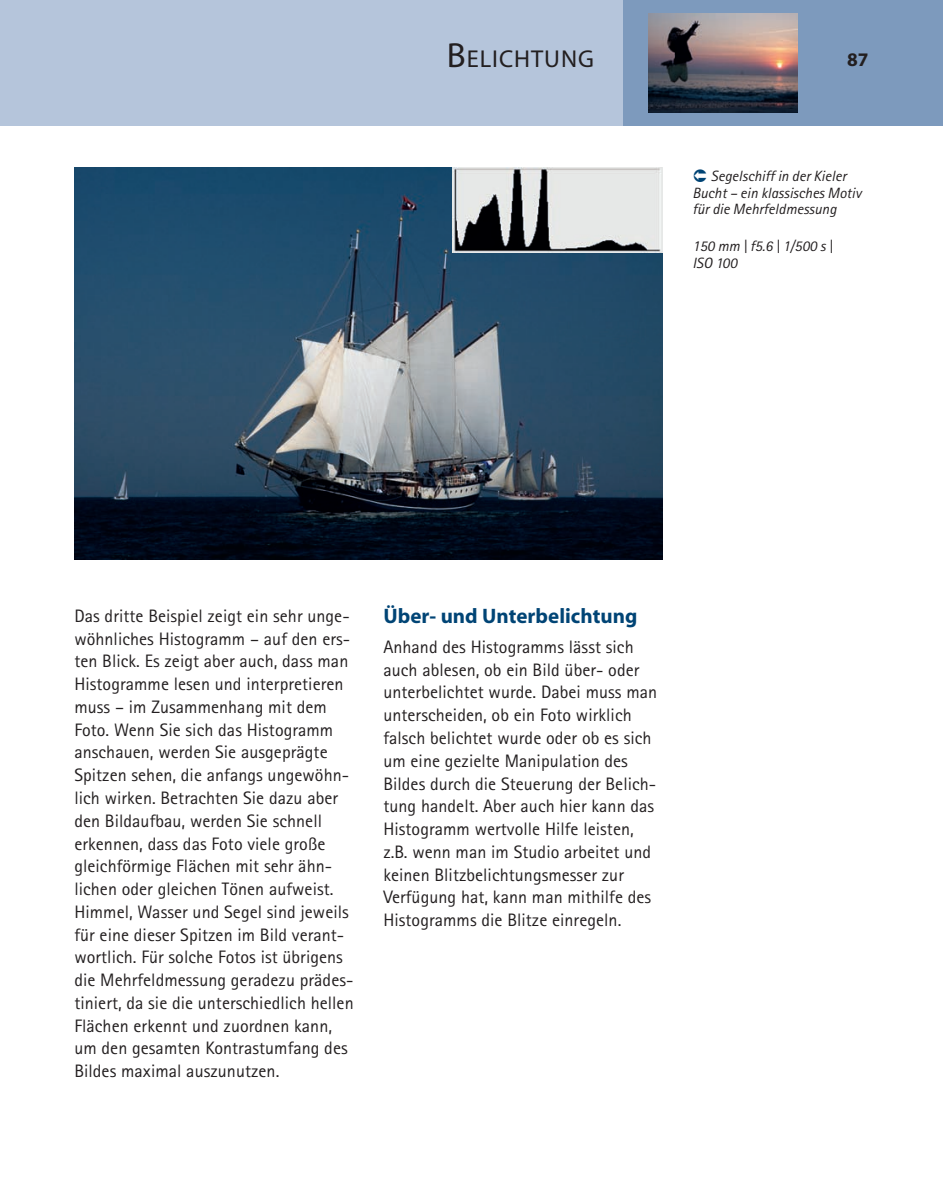
<style>
.page{position:relative;width:943px;height:1194px;background:#fff}
.page>*{position:absolute;margin:0;border:0;box-sizing:border-box;transform-origin:0 0}
.t1{font:24.5px "Myriad";letter-spacing:.04em;color:#231f20}
.t2{font:700 21px "Myriad";color:#004475}
.t3{font:700 19.25px "Myriad";color:#231f20}
.t4{font:18.03px/22.8px "Rotis Sans Serif";letter-spacing:.005em;color:#231f20}
.t5{font:italic 14.88px/16.6px "Rotis Sans Serif";color:#231f20}
.s1{font-size:35px}
</style>
<div class="page">
<div style="left:276px;top:0;width:347px;height:125px;background:#b5c5db"></div>
<div style="left:0;top:0;width:276px;height:125px;background:#b5c5db"></div>
<div style="left:623px;top:0;width:319px;height:125px;background:#7d9abd"></div>
<img style="left:649px;top:14px;width:149px;height:99px">
<img style="left:74px;top:168px;width:588px;height:392px">
<img style="left:452px;top:168px;width:210px;height:84px">
<h1 class="t1" style="left:447px;top:47px;width:149px"><span class="s1">B</span>ELICHTUNG</h1>
<p class="t3" style="left:847px;top:49px;width:23px">87</p>
<p class="t5" style="left:692px;top:168px;width:171px;text-indent:19px">Segelschiff in der Kieler<br>Bucht – ein klassisches Motiv für die Mehrfeldmessung</p>
<p class="t5" style="left:692px;top:238px;width:142px">150 mm | f5.6 | 1/500 s |<br>ISO 100</p>
<p class="t4" style="left:74px;top:604px;width:281px">Das dritte Beispiel zeigt ein sehr unge&shy;wöhnliches Histogramm – auf den ers&shy;ten Blick. Es zeigt aber auch, dass man Histogramme lesen und interpretieren muss – im Zusammenhang mit dem Foto. Wenn Sie sich das Histogramm anschauen, werden Sie ausgeprägte Spitzen sehen, die anfangs ungewöhn&shy;lich wirken. Betrachten Sie dazu aber den Bildaufbau, werden Sie schnell erkennen, dass das Foto viele große gleichförmige Flächen mit sehr ähn&shy;lichen oder gleichen Tönen aufweist.<br>Himmel, Wasser und Segel sind jeweils für eine dieser Spitzen im Bild verant&shy;wortlich. Für solche Fotos ist übrigens die Mehrfeldmessung geradezu prädes&shy;tiniert, da sie die unterschiedlich hellen Flächen erkennt und zuordnen kann, um den gesamten Kontrastumfang des Bildes maximal auszunutzen.</p>
<p class="t2" style="left:383px;top:605px;width:255px">Über- und Unterbelichtung</p>
<p class="t4" style="left:383px;top:635px;width:275px">Anhand des Histogramms lässt sich auch ablesen, ob ein Bild über- oder unterbelichtet wurde. Dabei muss man unterscheiden, ob ein Foto wirklich falsch belichtet wurde oder ob es sich um eine gezielte Manipulation des Bildes durch die Steuerung der Belich&shy;tung handelt. Aber auch hier kann das Histogramm wertvolle Hilfe leisten, z.B. wenn man im Studio arbeitet und keinen Blitzbelichtungsmesser zur Verfügung hat, kann man mithilfe des Histogramms die Blitze einregeln.</p>
</div>
